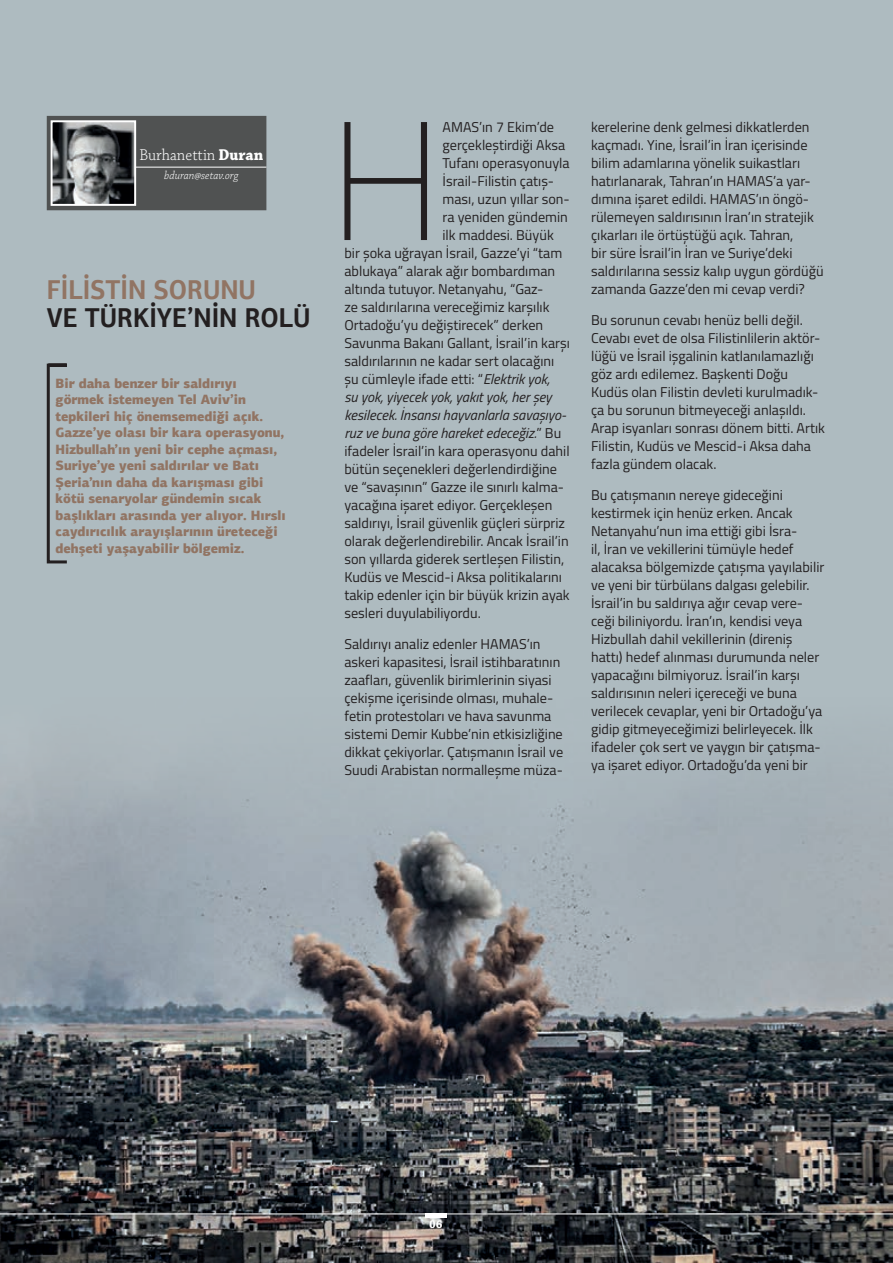
<style>
.page{position:relative;width:893px;height:1263px;background:#fff}
.page>*{position:absolute;margin:0;border:0;box-sizing:border-box;transform-origin:0 0}
.t1{font:100 168.6px "Titillium Web";color:#231f20}
.t2{font:700 27.3px "PF Agora Sans Pro";color:#231f20;scale:.9 1}
.t3{font:700 27.3px "PF Agora Sans Pro";color:#917463;scale:.9 1}
.t4{font:300 16.5px "Chaparral Pro";color:#fff;scale:.95 1}
.t5{font:14.25px/18px "Titillium Web";color:#231f20}
.t6{font:italic 14.25px "Titillium Web";color:#231f20}
.t7{font:900 13.5px/16.5px "PF Agora Sans Pro";color:#917463;scale:.95 1}
.t8{font:italic 300 12px "Chaparral Pro";color:#fff;scale:.95 1}
.t9{font:700 12px "Chaparral Pro";color:#fff}
.s1{font-weight:700}
.s2{font-style:italic}
.s3{font-style:normal}
</style>
<div class="page">
<div style="left:0;top:0;width:893px;height:1025px;background:#aebbc0"></div>
<img style="left:0;top:769px;width:893px;height:494px">
<hr style="left:425px;top:1214px;width:21px;height:4px;background:#fff">
<hr style="left:0;top:1214px;width:893px;height:1px;background:#fff">
<div style="left:47px;top:116px;width:219px;height:94px;background:#505252"></div>
<hr style="left:135px;top:167px;width:131px;height:1px;background:#fff">
<img style="left:54px;top:123px;width:79px;height:80px">
<div style="left:51px;top:120px;width:85px;height:86px;border:2px solid #fff"></div>
<svg style="left:46px;top:363px;width:21px;height:201px"></svg>
<p class="t4" style="left:139px;top:145px;width:132px">Burhanettin <span class="s1">Duran</span></p>
<p class="t8" style="left:164px;top:168px;width:79px">bduran@setav.org</p>
<h2 class="t3" style="left:47px;top:272px;width:234px">FILISTIN SORUNU</h2>
<h2 class="t2" style="left:47px;top:301px;width:295px">VE TÜRKİYE’NİN ROLÜ</h2>
<p class="t7" style="left:56px;top:375px;width:244px">Bir daha benzer bir saldırıyı görmek istemeyen Tel Aviv’in tepkileri hiç önemsemediği açık.<br>Gazze’ye olası bir kara operasyonu, Hizbullah’ın yeni bir cephe açması, Suriye’ye yeni saldırılar ve Batı Şeria’nın daha da karışması gibi kötü senaryolar gündemin sıcak başlıkları arasında yer alıyor. Hırslı caydırıcılık arayışlarının üreteceği dehşeti yaşayabilir bölgemiz.</p>
<h1 class="t1" style="left:329px;top:61px;width:115px">H</h1>
<p class="t5" style="left:442px;top:117px;width:113px">AMAS’ın 7 Ekim’de</p>
<p class="t5" style="left:442px;top:135px;width:124px">gerçekleştirdiği Aksa</p>
<p class="t5" style="left:442px;top:153px;width:129px">Tufanı operasyonuyla</p>
<p class="t5" style="left:442px;top:171px;width:113px">İsrail-Filistin çatış-</p>
<p class="t5" style="left:442px;top:189px;width:129px">ması, uzun yıllar son-</p>
<p class="t5" style="left:442px;top:207px;width:127px">ra yeniden gündemin</p>
<p class="t5" style="left:442px;top:225px;width:113px">ilk maddesi. Büyük</p>
<p class="t5" style="left:344px;top:243px;width:219px">bir şoka uğrayan İsrail, Gazze’yi “tam</p>
<p class="t5" style="left:344px;top:261px;width:212px">ablukaya” alarak ağır bombardıman</p>
<p class="t5" style="left:344px;top:279px;width:201px">altında tutuyor. Netanyahu, “Gaz-</p>
<p class="t5" style="left:344px;top:297px;width:207px">ze saldırılarına vereceğimiz karşılık</p>
<p class="t5" style="left:344px;top:315px;width:200px">Ortadoğu’yu değiştirecek” derken</p>
<p class="t5" style="left:344px;top:333px;width:227px">Savunma Bakanı Gallant, İsrail’in karşı</p>
<p class="t5" style="left:344px;top:351px;width:211px">saldırılarının ne kadar sert olacağını</p>
<p class="t5" style="left:344px;top:369px;width:207px">şu cümleyle ifade etti: “<span class="s2">Elektrik yok,</span></p>
<p class="t6" style="left:344px;top:387px;width:209px">su yok, yiyecek yok, yakıt yok, her şey</p>
<p class="t6" style="left:344px;top:405px;width:223px">kesilecek. İnsansı hayvanlarla savaşıyo-</p>
<p class="t6" style="left:344px;top:423px;width:218px">ruz ve buna göre hareket edeceğiz.<span class="s3">” Bu</span></p>
<p class="t5" style="left:344px;top:441px;width:227px">ifadeler İsrail’in kara operasyonu dahil</p>
<p class="t5" style="left:344px;top:459px;width:214px">bütün seçenekleri değerlendirdiğine</p>
<p class="t5" style="left:344px;top:477px;width:221px">ve “savaşının” Gazze ile sınırlı kalma-</p>
<p class="t5" style="left:344px;top:495px;width:209px">yacağına işaret ediyor. Gerçekleşen</p>
<p class="t5" style="left:344px;top:513px;width:222px">saldırıyı, İsrail güvenlik güçleri sürpriz</p>
<p class="t5" style="left:344px;top:531px;width:226px">olarak değerlendirebilir. Ancak İsrail’in</p>
<p class="t5" style="left:344px;top:549px;width:221px">son yıllarda giderek sertleşen Filistin,</p>
<p class="t5" style="left:344px;top:567px;width:219px">Kudüs ve Mescid-i Aksa politikalarını</p>
<p class="t5" style="left:344px;top:585px;width:227px">takip edenler için bir büyük krizin ayak</p>
<p class="t5" style="left:344px;top:603px;width:138px">sesleri duyulabiliyordu.</p>
<p class="t5" style="left:344px;top:634px;width:220px">Saldırıyı analiz edenler HAMAS’ın askeri kapasitesi, İsrail istihbaratının zaafları, güvenlik birimlerinin siyasi çekişme içerisinde olması, muhale&shy;fetin protestoları ve hava savunma sistemi Demir Kubbe’nin etkisizliğine dikkat çekiyorlar. Çatışmanın İsrail ve Suudi Arabistan normalleşme müza-</p>
<p class="t5" style="left:591px;top:117px;width:234px">kerelerine denk gelmesi dikkatlerden kaçmadı. Yine, İsrail’in İran içerisinde bilim adamlarına yönelik suikastları hatırlanarak, Tahran’ın HAMAS’a yar&shy;dımına işaret edildi. HAMAS’ın öngö&shy;rülemeyen saldırısının İran’ın stratejik çıkarları ile örtüştüğü açık. Tahran,<br>bir süre İsrail’in İran ve Suriye’deki saldırılarına sessiz kalıp uygun gördüğü zamanda Gazze’den mi cevap verdi?</p>
<p class="t5" style="left:591px;top:310px;width:235px">Bu sorunun cevabı henüz belli değil.<br>Cevabı evet de olsa Filistinlilerin aktör&shy;lüğü ve İsrail işgalinin katlanılamazlığı göz ardı edilemez. Başkenti Doğu Kudüs olan Filistin devleti kurulmadık&shy;ça bu sorunun bitmeyeceği anlaşıldı.<br>Arap isyanları sonrası dönem bitti. Artık Filistin, Kudüs ve Mescid-i Aksa daha fazla gündem olacak.</p>
<p class="t5" style="left:591px;top:485px;width:235px">Bu çatışmanın nereye gideceğini kestirmek için henüz erken. Ancak Netanyahu’nun ima ettiği gibi İsra-<br>il, İran ve vekillerini tümüyle hedef alacaksa bölgemizde çatışma yayılabilir ve yeni bir türbülans dalgası gelebilir.<br>İsrail’in bu saldırıya ağır cevap vere&shy;ceği biliniyordu. İran’ın, kendisi veya Hizbullah dahil vekillerinin (direniş hattı) hedef alınması durumunda neler yapacağını bilmiyoruz. İsrail’in karşı saldırısının neleri içereceği ve buna verilecek cevaplar, yeni bir Ortadoğu’ya gidip gitmeyeceğimizi belirleyecek. İlk ifadeler çok sert ve yaygın bir çatışma&shy;ya işaret ediyor. Ortadoğu’da yeni bir</p>
<p class="t9" style="left:429px;top:1217px;width:15px">06</p>
</div>
